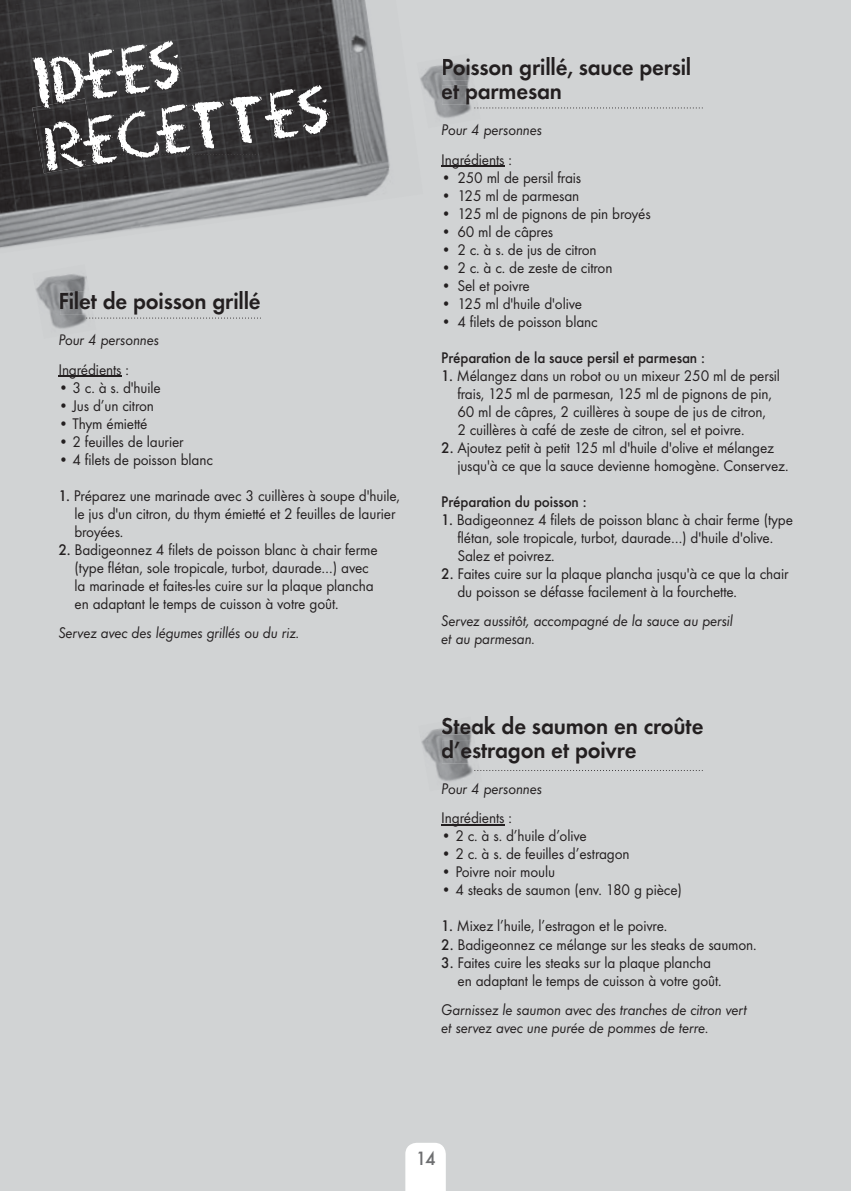
<style>
.page{position:relative;width:851px;height:1191px;background:#fff}
.page>*{position:absolute;margin:0;border:0;box-sizing:border-box;transform-origin:0 0}
.t1{font:60px/64.8px "Eraser Dust";color:#fff;scale:.85 1}
.t2{font:600 24px/24px "Futura T";letter-spacing:-.01em;color:#231f20;scale:.95 1}
.t3{font:500 20px "Futura T";color:#6d6e70;scale:.95 1}
.t4{font:16px/18px "Futura T";letter-spacing:-.01em;color:#231f20;scale:.95 1}
.t5{font:italic 16px/18px "Futura T";letter-spacing:-.01em;color:#231f20;scale:.95 1}
.t6{font:500 16px "Futura T";letter-spacing:-.01em;color:#231f20;scale:.95 1}
.s1{font-weight:500}
</style>
<div class="page">
<div style="left:0;top:0;width:850px;height:1191px;background:#d1d3d4"></div>
<hr style="left:58px;top:375px;width:63px;height:2px;background:#231f20">
<hr style="left:441px;top:165px;width:63px;height:2px;background:#231f20">
<hr style="left:441px;top:824px;width:63px;height:1px;background:#231f20">
<img style="left:423px;top:65px;width:49px;height:54px">
<img style="left:443px;top:63px;width:29px;height:18px">
<img style="left:442px;top:85px;width:30px;height:20px">
<img style="left:35px;top:274px;width:52px;height:55px">
<img style="left:60px;top:291px;width:27px;height:24px">
<img style="left:421px;top:728px;width:52px;height:54px">
<img style="left:442px;top:726px;width:31px;height:8px">
<img style="left:442px;top:740px;width:31px;height:23px">
<svg style="left:474px;top:107px;width:229px;height:2px"></svg>
<svg style="left:474px;top:770px;width:229px;height:1px"></svg>
<svg style="left:86px;top:317px;width:175px;height:2px"></svg>
<svg style="left:405px;top:1143px;width:41px;height:48px"></svg>
<img style="left:0;top:0;width:423px;height:248px">
<img style="left:32px;top:98px;width:64px;height:75px">
<svg style="left:86px;top:154px;width:173px;height:1px"></svg>
<h1 class="t1" style="left:30px;top:55px;width:342px;rotate:-8deg">Idees<br>Recettes</h1>
<h2 class="t2" style="left:58px;top:291px;width:214px">Filet de poisson grillé</h2>
<p class="t5" style="left:58px;top:332px;width:107px">Pour 4 personnes</p>
<p class="t4" style="left:58px;top:361px;width:76px">Ingrédients :</p>
<p class="t4" style="left:58px;top:379px;width:109px">• 3 c. à s. d'huile</p>
<p class="t4" style="left:58px;top:397px;width:102px">• Jus d’un citron</p>
<p class="t4" style="left:58px;top:415px;width:95px">• Thym émietté</p>
<p class="t4" style="left:58px;top:433px;width:133px">• 2 feuilles de laurier</p>
<p class="t4" style="left:58px;top:451px;width:164px">• 4 filets de poisson blanc</p>
<p class="t4" style="left:74px;top:487px;width:344px;text-indent:-16px"><span class="s1">1.</span> Préparez une marinade avec 3 cuillères à soupe d'huile, le jus d'un citron, du thym émietté et 2 feuilles de laurier broyées.</p>
<p class="t4" style="left:75px;top:541px;width:320px;text-indent:-16px"><span class="s1">2.</span> Badigeonnez 4 filets de poisson blanc à chair ferme (type flétan, sole tropicale, turbot, daurade…) avec la marinade et faites-les cuire sur la plaque plancha en adaptant le temps de cuisson à votre goût.</p>
<p class="t5" style="left:58px;top:624px;width:255px">Servez avec des légumes grillés ou du riz.</p>
<h2 class="t2" style="left:441px;top:57px;width:264px">Poisson grillé, sauce persil et parmesan</h2>
<p class="t5" style="left:441px;top:122px;width:107px">Pour 4 personnes</p>
<p class="t4" style="left:441px;top:151px;width:76px">Ingrédients :</p>
<p class="t4" style="left:441px;top:169px;width:149px">• 250 ml de persil frais</p>
<p class="t4" style="left:441px;top:187px;width:147px">• 125 ml de parmesan</p>
<p class="t4" style="left:441px;top:205px;width:222px">• 125 ml de pignons de pin broyés</p>
<p class="t4" style="left:441px;top:223px;width:119px">• 60 ml de câpres</p>
<p class="t4" style="left:441px;top:241px;width:165px">• 2 c. à s. de jus de citron</p>
<p class="t4" style="left:441px;top:259px;width:182px">• 2 c. à c. de zeste de citron</p>
<p class="t4" style="left:441px;top:277px;width:95px">• Sel et poivre</p>
<p class="t4" style="left:441px;top:295px;width:150px">• 125 ml d'huile d'olive</p>
<p class="t4" style="left:441px;top:313px;width:166px">• 4 filets de poisson blanc</p>
<p class="t6" style="left:441px;top:348px;width:279px">Préparation de la sauce persil et parmesan :</p>
<p class="t4" style="left:457px;top:367px;width:341px;text-indent:-16px"><span class="s1">1.</span> Mélangez dans un robot ou un mixeur 250 ml de persil frais, 125 ml de parmesan, 125 ml de pignons de pin, 60 ml de câpres, 2 cuillères à soupe de jus de citron,<br>2 cuillères à café de zeste de citron, sel et poivre.</p>
<p class="t4" style="left:457px;top:439px;width:350px;text-indent:-16px"><span class="s1">2.</span> Ajoutez petit à petit 125 ml d'huile d'olive et mélangez jusqu'à ce que la sauce devienne homogène. Conservez.</p>
<p class="t6" style="left:441px;top:492px;width:154px">Préparation du poisson :</p>
<p class="t4" style="left:457px;top:511px;width:355px;text-indent:-16px"><span class="s1">1.</span> Badigeonnez 4 filets de poisson blanc à chair ferme (type flétan, sole tropicale, turbot, daurade…) d'huile d'olive.<br>Salez et poivrez.</p>
<p class="t4" style="left:457px;top:565px;width:350px;text-indent:-16px"><span class="s1">2.</span> Faites cuire sur la plaque plancha jusqu'à ce que la chair du poisson se défasse facilement à la fourchette.</p>
<p class="t5" style="left:441px;top:612px;width:308px">Servez aussitôt, accompagné de la sauce au persil et au parmesan.</p>
<h2 class="t2" style="left:441px;top:715px;width:277px">Steak de saumon en croûte d’estragon et poivre</h2>
<p class="t5" style="left:462px;top:780px;width:85px">r personnes</p>
<p class="t4" style="left:441px;top:810px;width:76px">Ingrédients :</p>
<p class="t4" style="left:441px;top:828px;width:155px">• 2 c. à s. d’huile d’olive</p>
<p class="t4" style="left:441px;top:846px;width:200px">• 2 c. à s. de feuilles d’estragon</p>
<p class="t4" style="left:441px;top:864px;width:121px">• Poivre noir moulu</p>
<p class="t4" style="left:441px;top:882px;width:255px">• 4 steaks de saumon (env. 180 g pièce)</p>
<p class="t4" style="left:441px;top:918px;width:239px"><span class="s1">1.</span> Mixez l’huile, l’estragon et le poivre.</p>
<p class="t4" style="left:441px;top:936px;width:333px"><span class="s1">2.</span> Badigeonnez ce mélange sur les steaks de saumon.</p>
<p class="t4" style="left:457px;top:954px;width:279px;text-indent:-16px"><span class="s1">3.</span> Faites cuire les steaks sur la plaque plancha en adaptant le temps de cuisson à votre goût.</p>
<p class="t5" style="left:441px;top:1001px;width:323px">Garnissez le saumon avec des tranches de citron vert et servez avec une purée de pommes de terre.</p>
<p class="t5" style="left:441px;top:780px;width:42px">Pou 4</p>
<p class="t3" style="left:415px;top:1146px;width:23px">14</p>
</div>
